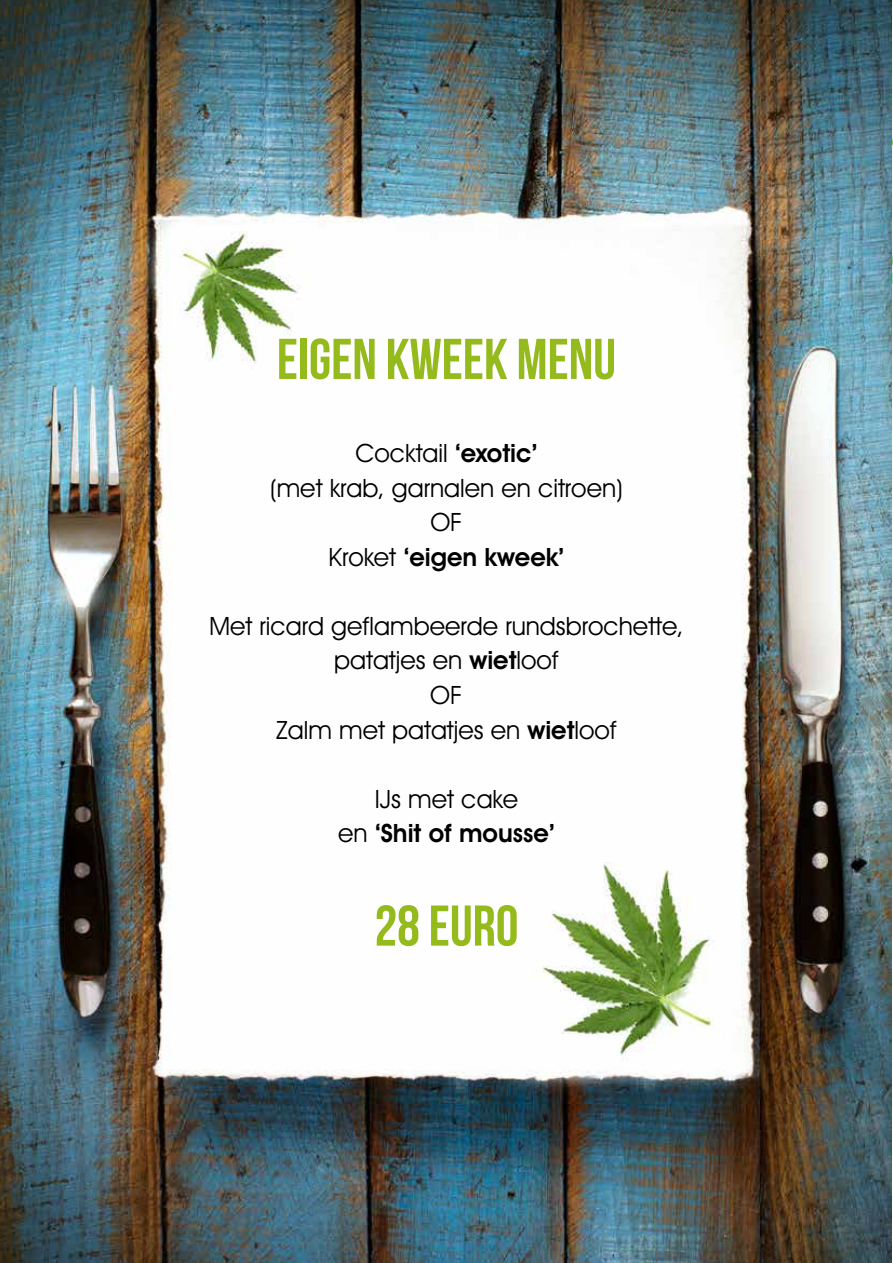
<style>
.page{position:relative;width:893px;height:1263px;background:#fff}
.page>*{position:absolute;margin:0;border:0;box-sizing:border-box;transform-origin:0 0}
.t1{font:57.3px "Bebas Neue";color:#94ba1c}
.t2{font:25.35px/34.7px "Avant Garde IT Cby BT";color:#000;text-align:center}
.t3{font:600 25.35px/34.7px "Avant Garde IT Cby BT";color:#000;text-align:center}
.s1{font-weight:600}
.s2{font-weight:400}
</style>
<div class="page">
<img style="left:0;top:0;width:893px;height:1263px">
<h1 class="t1" style="left:277px;top:328px;width:341px">EIGEN KWEEK MENU</h1>
<p class="t2" style="left:270px;top:435px;width:354px">Cocktail <span class="s1">‘exotic’<br></span>(met krab, garnalen en citroen)<br>OF<br>Kroket <span class="s1">‘eigen kweek’</span></p>
<p class="t2" style="left:209px;top:608px;width:476px">Met ricard geflambeerde rundsbrochette, patatjes en <span class="s1">wiet</span>loof<br>OF<br>Zalm met patatjes en <span class="s1">wiet</span>loof</p>
<p class="t3" style="left:338px;top:781px;width:218px"><span class="s2">IJs met cake<br>en</span> ‘Shit of mousse’</p>
<h1 class="t1" style="left:374px;top:894px;width:145px">28 EURO</h1>
</div>
